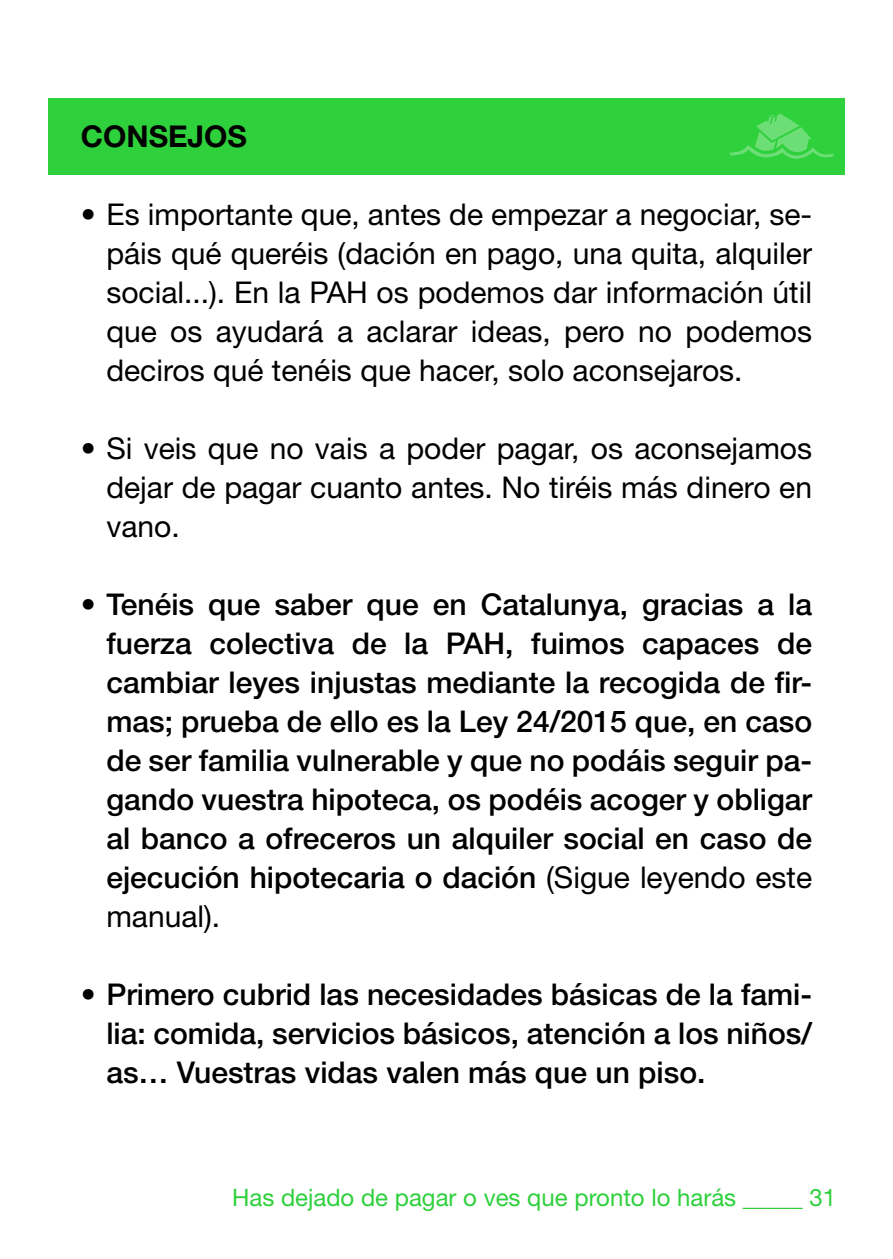
<style>
.page{position:relative;width:893px;height:1259px;background:#fff}
.page>*{position:absolute;margin:0;border:0;box-sizing:border-box;transform-origin:0 0}
.t1{font:500 30px/39px "Helvetica Neue LT Std";color:#000;text-align:justify}
.t2{font:30px/39px "Helvetica Neue LT Std";color:#000;text-align:justify}
.t3{font:700 30px "Helvetica Neue LT Std";color:#000}
.t4{font:24px "Helvetica Neue LT Std";color:#2ed03c}
.s1{font-weight:400}
</style>
<div class="page">
<div style="left:48px;top:98px;width:797px;height:76px;background:#2ed03c"></div>
<svg style="left:729px;top:113px;width:105px;height:46px"></svg>
<p class="t3" style="left:81px;top:118px;width:168px">CONSEJOS</p>
<p class="t2" style="left:106px;top:194px;width:707px;text-indent:-26px">• Es importante que, antes de empezar a negociar, se&shy;páis qué queréis (dación en pago, una quita, alquiler social...). En la PAH os podemos dar información útil que os ayudará a aclarar ideas, pero no podemos deciros qué tenéis que hacer, solo aconsejaros.</p>
<p class="t2" style="left:106px;top:428px;width:707px;text-indent:-26px">• Si veis que no vais a poder pagar, os aconsejamos dejar de pagar cuanto antes. No tiréis más dinero en vano.</p>
<p class="t1" style="left:106px;top:585px;width:707px;text-indent:-26px">• Tenéis que saber que en Catalunya, gracias a la fuerza colectiva de la PAH, fuimos capaces de cambiar leyes injustas mediante la recogida de fir&shy;mas; prueba de ello es la Ley 24/2015 que, en caso de ser familia vulnerable y que no podáis seguir pa&shy;gando vuestra hipoteca, os podéis acoger y obligar al banco a ofreceros un alquiler social en caso de ejecución hipotecaria o dación <span class="s1">(Sigue leyendo este manual).</span></p>
<p class="t1" style="left:106px;top:975px;width:707px;text-indent:-26px">• Primero cubrid las necesidades básicas de la fami&shy;lia: comida, servicios básicos, atención a los niños/ as… Vuestras vidas valen más que un piso.</p>
<p class="t4" style="left:232px;top:1183px;width:606px">Has dejado de pagar o ves que pronto lo harás _____ 31</p>
</div>
